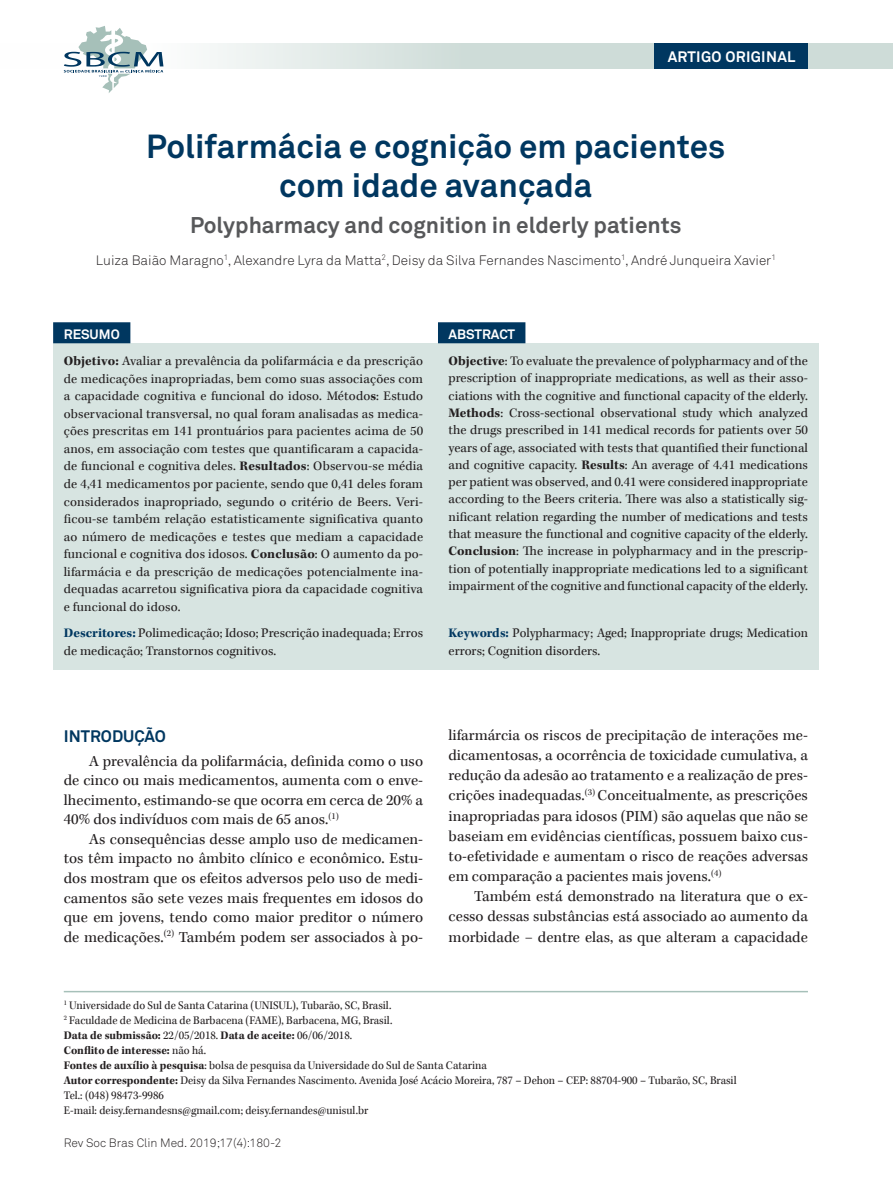
<style>
.page{position:relative;width:893px;height:1191px;background:#fff}
.page>*{position:absolute;margin:0;border:0;box-sizing:border-box;transform-origin:0 0}
.t1{font:700 33px/39.6px "Akkurat Pro";color:#003760;text-align:center}
.t2{font:700 22.5px "Akkurat Pro";color:#57585a}
.t3{font:700 16.5px "Akkurat Pro";color:#003760}
.t4{font:15.75px/20.1px "Kepler Std";color:#231f20;text-align:justify}
.t5{font:700 15px "Akkurat Pro";letter-spacing:.02em;color:#fff}
.t6{font:13.5px/17.5px "Kepler Std";color:#231f20;text-align:justify}
.t7{font:13.5px "Akkurat Light Pro";color:#231f20}
.t8{font:700 13.5px "Akkurat Pro";color:#fff}
.t9{font:12px/15px "Kepler Std";color:#231f20;scale:.95 1}
.t10{font:12px "Akkurat Light Pro";color:#231f20}
.s1{font-weight:700}
.s2{font-weight:700;color:#003760}
</style>
<div class="page">
<svg style="left:163px;top:43px;width:730px;height:26px;fill:#d0ddd9"></svg>
<div style="left:655px;top:43px;width:153px;height:26px;background:#003760"></div>
<svg style="left:64px;top:26px;width:99px;height:67px"></svg>
<div style="left:53px;top:343px;width:766px;height:326px;background:#d7e4e1"></div>
<hr style="left:64px;top:991px;width:744px;height:1px;background:#a6c0b9">
<div style="left:53px;top:322px;width:77px;height:21px;background:#003760"></div>
<div style="left:438px;top:322px;width:87px;height:21px;background:#003760"></div>
<p class="t5" style="left:668px;top:47px;width:129px">ARTIGO ORIGINAL</p>
<h1 class="t1" style="left:146px;top:127px;width:581px">Polifarmácia e cognição em pacientes com idade avançada</h1>
<h2 class="t2" style="left:190px;top:211px;width:493px">Polypharmacy and cognition in elderly patients</h2>
<p class="t7" style="left:96px;top:252px;width:682px">Luiza Baião Maragno<sup>1</sup>, Alexandre Lyra da Matta<sup>2</sup>, Deisy da Silva Fernandes Nascimento<sup>1</sup>, André Junqueira Xavier<sup>1</sup></p>
<p class="t8" style="left:64px;top:326px;width:57px">RESUMO</p>
<p class="t6" style="left:64px;top:353px;width:361px"><span class="s1">Objetivo:</span> Avaliar a prevalência da polifarmácia e da prescrição de medicações inapropriadas, bem como suas associações com a capacidade cognitiva e funcional do idoso. Método<span class="s1">s</span>: Estudo observacional transversal, no qual foram analisadas as medica&shy;ções prescritas em 141 prontuários para pacientes acima de 50 anos, em associação com testes que quantificaram a capacida&shy;de funcional e cognitiva deles. <span class="s1">Resultados</span>: Observou-se média de 4,41 medicamentos por paciente, sendo que 0,41 deles foram considerados inapropriado, segundo o critério de Beers. Veri&shy;ficou-se também relação estatisticamente significativa quanto ao número de medicações e testes que mediam a capacidade funcional e cognitiva dos idosos. <span class="s1">Conclusão</span>: O aumento da po&shy;lifarmácia e da prescrição de medicações potencialmente ina&shy;dequadas acarretou significativa piora da capacidade cognitiva e funcional do idoso.</p>
<p class="t6" style="left:64px;top:624px;width:361px"><span class="s2">Descritores:</span> Polimedicação; Idoso; Prescrição inadequada; Erros de medicação; Transtornos cognitivos.</p>
<p class="t8" style="left:449px;top:326px;width:68px">ABSTRACT</p>
<p class="t6" style="left:449px;top:352px;width:361px"><span class="s1">Objective</span>: To evaluate the prevalence of polypharmacy and of the prescription of inappropriate medications, as well as their asso&shy;ciations with the cognitive and functional capacity of the elderly.<br><span class="s1">Methods</span>: Cross-sectional observational study which analyzed the drugs prescribed in 141 medical records for patients over 50 years of age, associated with tests that quantified their functional and cognitive capacity. <span class="s1">Results</span>: An average of 4.41 medications per patient was observed, and 0.41 were considered inappropriate according to the Beers criteria. There was also a statistically sig&shy;nificant relation regarding the number of medications and tests that measure the functional and cognitive capacity of the elderly.<br><span class="s1">Conclusion</span>: The increase in polypharmacy and in the prescrip&shy;tion of potentially inappropriate medications led to a significant impairment of the cognitive and functional capacity of the elderly.</p>
<p class="t6" style="left:449px;top:625px;width:361px"><span class="s2">Keywords:</span> Polypharmacy; Aged; Inappropriate drugs; Medication errors; Cognition disorders.</p>
<p class="t3" style="left:64px;top:726px;width:104px">INTRODUÇÃO</p>
<p class="t4" style="left:64px;top:751px;width:361px;line-height:19.5px;text-indent:26px">A prevalência da polifarmácia, definida como o uso de cinco ou mais medicamentos, aumenta com o enve&shy;lhecimento, estimando-se que ocorra em cerca de 20% a 40% dos indivíduos com mais de 65 anos.<sup>(1)</sup></p>
<p class="t4" style="left:64px;top:830px;width:361px;line-height:19.5px;text-indent:26px">As consequências desse amplo uso de medicamen&shy;tos têm impacto no âmbito clínico e econômico. Estu&shy;dos mostram que os efeitos adversos pelo uso de medi&shy;camentos são sete vezes mais frequentes em idosos do que em jovens, tendo como maior preditor o número de medicações.<sup>(2)</sup> Também podem ser associados à po-</p>
<p class="t4" style="left:449px;top:725px;width:361px">lifarmárcia os riscos de precipitação de interações me&shy;dicamentosas, a ocorrência de toxicidade cumulativa, a redução da adesão ao tratamento e a realização de pres&shy;crições inadequadas.<sup>(3)</sup> Conceitualmente, as prescrições inapropriadas para idosos (PIM) são aquelas que não se baseiam em evidências científicas, possuem baixo cus&shy;to-efetividade e aumentam o risco de reações adversas em comparação a pacientes mais jovens.<sup>(4)</sup></p>
<p class="t4" style="left:449px;top:887px;width:361px;text-indent:26px">Também está demonstrado na literatura que o ex&shy;cesso dessas substâncias está associado ao aumento da morbidade − dentre elas, as que alteram a capacidade</p>
<p class="t9" style="left:64px;top:998px;width:710px"><sup>1</sup> Universidade do Sul de Santa Catarina (UNISUL), Tubarão, SC, Brasil.<br><sup>2</sup> Faculdade de Medicina de Barbacena (FAME), Barbacena, MG, Brasil.<br><span class="s1">Data de submissão:</span> 22/05/2018. <span class="s1">Data de aceite:</span> 06/06/2018.<br><span class="s1">Conflito de interesse:</span> não há.<br><span class="s1">Fontes de auxílio à pesquisa</span>: bolsa de pesquisa da Universidade do Sul de Santa Catarina<br><span class="s1">Autor correspondente:</span> Deisy da Silva Fernandes Nascimento. Avenida José Acácio Moreira, 787 – Dehon – CEP: 88704-900 – Tubarão, SC, Brasil Tel.: (048) 98473-9986<br>E-mail: deisy.fernandesns@gmail.com; deisy.fernandes@unisul.br</p>
<p class="t10" style="left:64px;top:1135px;width:219px">Rev Soc Bras Clin Med. 2019;17(4):180-2</p>
</div>
